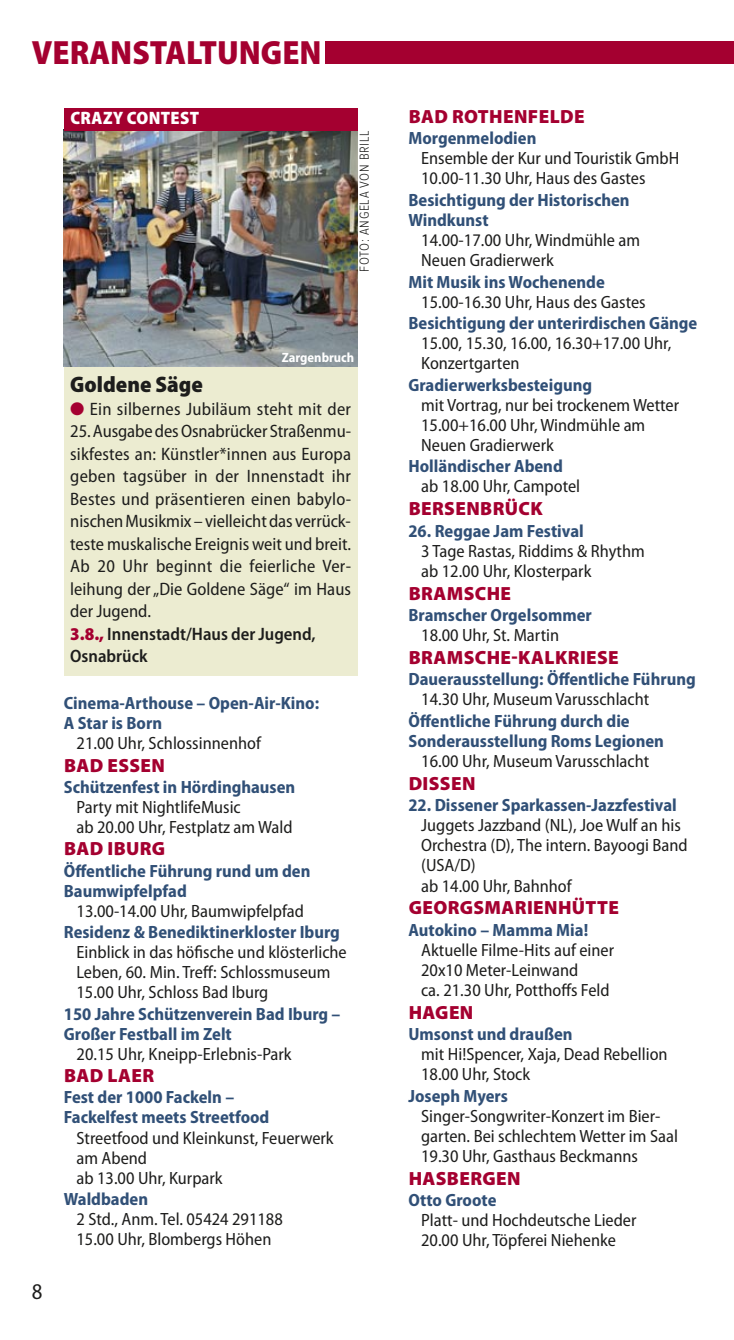
<style>
.page{position:relative;width:734px;height:1340px;background:#fff}
.page>*{position:absolute;margin:0;border:0;box-sizing:border-box;transform-origin:0 0}
.t1{font:900 semi-condensed 33.75px "Myriad Pro";color:#a40030}
.t2{font:900 semi-condensed 22.5px "Myriad Pro";color:#1d1d1c}
.t3{font:semi-condensed 22.5px "Myriad Pro";color:#1d1d1c}
.t4{font:900 19.12px "Myriad Pro";letter-spacing:.02em;color:#a40030}
.t5{font:semi-condensed 18px/22.5px "Myriad Pro";letter-spacing:.015em;color:#1d1d1c;text-align:justify}
.t6{font:600 semi-condensed 18px/22.5px "Myriad Pro";color:#1d1d1c}
.t7{font:900 semi-condensed 18px "Myriad Pro";letter-spacing:.02em;color:#fff}
.t8{font:semi-condensed 17.78px/20px "Myriad Pro";color:#1d1d1c}
.t9{font:700 semi-condensed 17.78px/20px "Myriad Pro";color:#315077}
.t10{font:300 13.5px "Proxima Nova Cond";letter-spacing:.05em;color:#1d1d1c}
.t11{font:700 semi-condensed 13.5px "Myriad Pro";color:#fff}
.s1{color:#a40030}
.s2{font-weight:900;color:#a40030}
.s3{font-weight:700;color:#315077}
.s4{font-weight:400;color:#1d1d1c}
</style>
<div class="page">
<div style="left:325px;top:41px;width:408px;height:23px;background:#a40030"></div>
<div style="left:64px;top:356px;width:293px;height:319px;background:#ececd1"></div>
<img style="left:64px;top:131px;width:293px;height:236px">
<div style="left:64px;top:108px;width:293px;height:23px;background:#a40030"></div>
<p class="t1" style="left:32px;top:40px;width:291px">VERANSTALTUNGEN</p>
<p class="t7" style="left:70px;top:112px;width:130px">CRAZY CONTEST</p>
<p class="t10" style="left:360px;top:272px;width:143px;rotate:-90deg">FOTO: ANGELA VON BRILL</p>
<p class="t11" style="left:282px;top:353px;width:74px">Zargenbruch</p>
<p class="t2" style="left:70px;top:376px;width:134px">Goldene Säge</p>
<p class="t5" style="left:70px;top:399px;width:282px"><span class="s1">●</span> Ein silbernes Jubiläum steht mit der</p>
<p class="t5" style="left:70px;top:421px;width:282px">25. Ausgabe des Osnabrücker Straßenmu&shy;sikfestes an: Künstler*innen aus Europa geben tagsüber in der Innenstadt ihr Bestes und präsentieren einen babylo - nischen Musikmix – vielleicht das verrück&shy;teste muskalische Ereignis weit und breit.<br>Ab 20 Uhr beginnt die feierliche Ver - leihung der „Die Goldene Säge“ im Haus der Jugend.</p>
<p class="t6" style="left:70px;top:624px;width:247px"><span class="s2">3.8.,</span> Innenstadt/Haus der Jugend,<br>Osnabrück</p>
<p class="t3" style="left:32px;top:1283px;width:12px">8</p>
<p class="t9" style="left:64px;top:694px;width:257px">Cinema-Arthouse – Open-Air-Kino:</p>
<p class="t9" style="left:64px;top:714px;width:100px">A Star is Born</p>
<p class="t8" style="left:77px;top:734px;width:186px">21.00 Uhr, Schlossinnenhof</p>
<p class="t4" style="left:64px;top:753px;width:103px">BAD ESSEN</p>
<p class="t8" style="left:76px;top:778px;width:220px;text-indent:-13px"><span class="s3">Schützenfest in Hördinghausen<br></span>Party mit NightlifeMusic<br>ab 20.00 Uhr, Festplatz am Wald</p>
<p class="t4" style="left:64px;top:837px;width:103px">BAD IBURG</p>
<p class="t9" style="left:64px;top:862px;width:248px">Öffentliche Führung rund um den</p>
<p class="t9" style="left:64px;top:882px;width:125px">Baumwipfelpfad</p>
<p class="t8" style="left:77px;top:902px;width:229px">13.00-14.00 Uhr, Baumwipfelpfad</p>
<p class="t8" style="left:76px;top:923px;width:272px;text-indent:-13px"><span class="s3">Residenz &amp; Benediktinerkloster Iburg </span>Einblick in das höfische und klösterliche Leben, 60. Min. Treff: Schlossmuseum 15.00 Uhr, Schloss Bad Iburg</p>
<p class="t9" style="left:64px;top:1005px;width:278px">150 Jahre Schützenverein Bad Iburg –</p>
<p class="t9" style="left:64px;top:1025px;width:169px">Großer Festball im Zelt</p>
<p class="t8" style="left:77px;top:1045px;width:216px">20.15 Uhr, Kneipp-Erlebnis-Park</p>
<p class="t4" style="left:64px;top:1064px;width:92px">BAD LAER</p>
<p class="t9" style="left:64px;top:1088px;width:172px">Fest der 1000 Fackeln –</p>
<p class="t9" style="left:64px;top:1108px;width:207px">Fackelfest meets Streetfood</p>
<p class="t8" style="left:77px;top:1129px;width:258px">Streetfood und Kleinkunst, Feuerwerk</p>
<p class="t8" style="left:76px;top:1149px;width:72px">am Abend</p>
<p class="t8" style="left:76px;top:1169px;width:148px">ab 13.00 Uhr, Kurpark</p>
<p class="t8" style="left:76px;top:1190px;width:208px;text-indent:-13px"><span class="s3">Waldbaden<br></span>2 Std., Anm. Tel. 05424 291188<br>15.00 Uhr, Blombergs Höhen</p>
<p class="t4" style="left:408px;top:105px;width:177px">BAD ROTHENFELDE</p>
<p class="t8" style="left:421px;top:130px;width:259px;text-indent:-13px"><span class="s3">Morgenmelodien<br></span>Ensemble der Kur und Touristik GmbH<br>10.00-11.30 Uhr, Haus des Gastes</p>
<p class="t9" style="left:408px;top:191px;width:223px">Besichtigung der Historischen</p>
<p class="t9" style="left:408px;top:211px;width:82px">Windkunst</p>
<p class="t8" style="left:421px;top:231px;width:220px">14.00-17.00 Uhr, Windmühle am</p>
<p class="t8" style="left:421px;top:252px;width:134px">Neuen Gradierwerk</p>
<p class="t8" style="left:421px;top:273px;width:226px;text-indent:-13px"><span class="s3">Mit Musik ins Wochenende<br></span>15.00-16.30 Uhr, Haus des Gastes</p>
<p class="t8" style="left:421px;top:315px;width:278px;text-indent:-13px"><span class="s3">Besichtigung der unterirdischen Gänge<br></span>15.00, 15.30, 16.00, 16.30+17.00 Uhr,<br>Konzertgarten</p>
<p class="t8" style="left:421px;top:376px;width:259px;text-indent:-13px"><span class="s3">Gradierwerksbesteigung<br></span>mit Vortrag, nur bei trockenem Wetter<br>15.00+16.00 Uhr, Windmühle am<br>Neuen Gradierwerk</p>
<p class="t8" style="left:421px;top:458px;width:160px;text-indent:-13px"><span class="s3">Holländischer Abend </span>ab 18.00 Uhr, Campotel</p>
<p class="t4" style="left:408px;top:497px;width:135px">BERSENBRÜCK</p>
<p class="t8" style="left:421px;top:522px;width:225px;text-indent:-13px"><span class="s3">26. Reggae Jam Festival<br></span>3 Tage Rastas, Riddims &amp; Rhythm ab 12.00 Uhr, Klosterpark</p>
<p class="t4" style="left:408px;top:582px;width:104px">BRAMSCHE</p>
<p class="t9" style="left:421px;top:606px;width:172px;text-indent:-13px">Bramscher Orgelsommer<br><span class="s4">18.00 Uhr, St. Martin</span></p>
<p class="t4" style="left:408px;top:646px;width:212px">BRAMSCHE-KALKRIESE</p>
<p class="t9" style="left:421px;top:671px;width:276px;text-indent:-13px">Dauerausstellung: Öffentliche Führung<br><span class="s4">14.30 Uhr, Museum Varusschlacht</span></p>
<p class="t9" style="left:408px;top:712px;width:223px">Öffentliche Führung durch die</p>
<p class="t9" style="left:408px;top:732px;width:257px">Sonderausstellung Roms Legionen</p>
<p class="t8" style="left:421px;top:752px;width:229px">16.00 Uhr, Museum Varusschlacht</p>
<p class="t4" style="left:408px;top:772px;width:68px">DISSEN</p>
<p class="t8" style="left:421px;top:797px;width:268px;text-indent:-13px"><span class="s3">22. Dissener Sparkassen-Jazzfestival<br></span>Juggets Jazzband (NL), Joe Wulf an his<br>Orchestra (D), The intern. Bayoogi Band (USA/D)<br>ab 14.00 Uhr, Bahnhof</p>
<p class="t4" style="left:408px;top:896px;width:212px">GEORGSMARIENHÜTTE</p>
<p class="t8" style="left:421px;top:921px;width:194px;text-indent:-13px"><span class="s3">Autokino – Mamma Mia!<br></span>Aktuelle Filme-Hits auf einer<br>20x10 Meter-Leinwand<br>ca. 21.30 Uhr, Potthoffs Feld</p>
<p class="t4" style="left:408px;top:1000px;width:66px">HAGEN</p>
<p class="t8" style="left:421px;top:1025px;width:248px;text-indent:-13px"><span class="s3">Umsonst und draußen<br></span>mit Hi!Spencer, Xaja, Dead Rebellion<br>18.00 Uhr, Stock</p>
<p class="t8" style="left:421px;top:1087px;width:258px;text-indent:-13px"><span class="s3">Joseph Myers<br></span>Singer-Songwriter-Konzert im Bier - garten. Bei schlechtem Wetter im Saal<br>19.30 Uhr, Gasthaus Beckmanns</p>
<p class="t4" style="left:408px;top:1166px;width:113px">HASBERGEN</p>
<p class="t8" style="left:421px;top:1191px;width:217px;text-indent:-13px"><span class="s3">Otto Groote<br></span>Platt- und Hochdeutsche Lieder<br>20.00 Uhr, Töpferei Niehenke</p>
</div>
